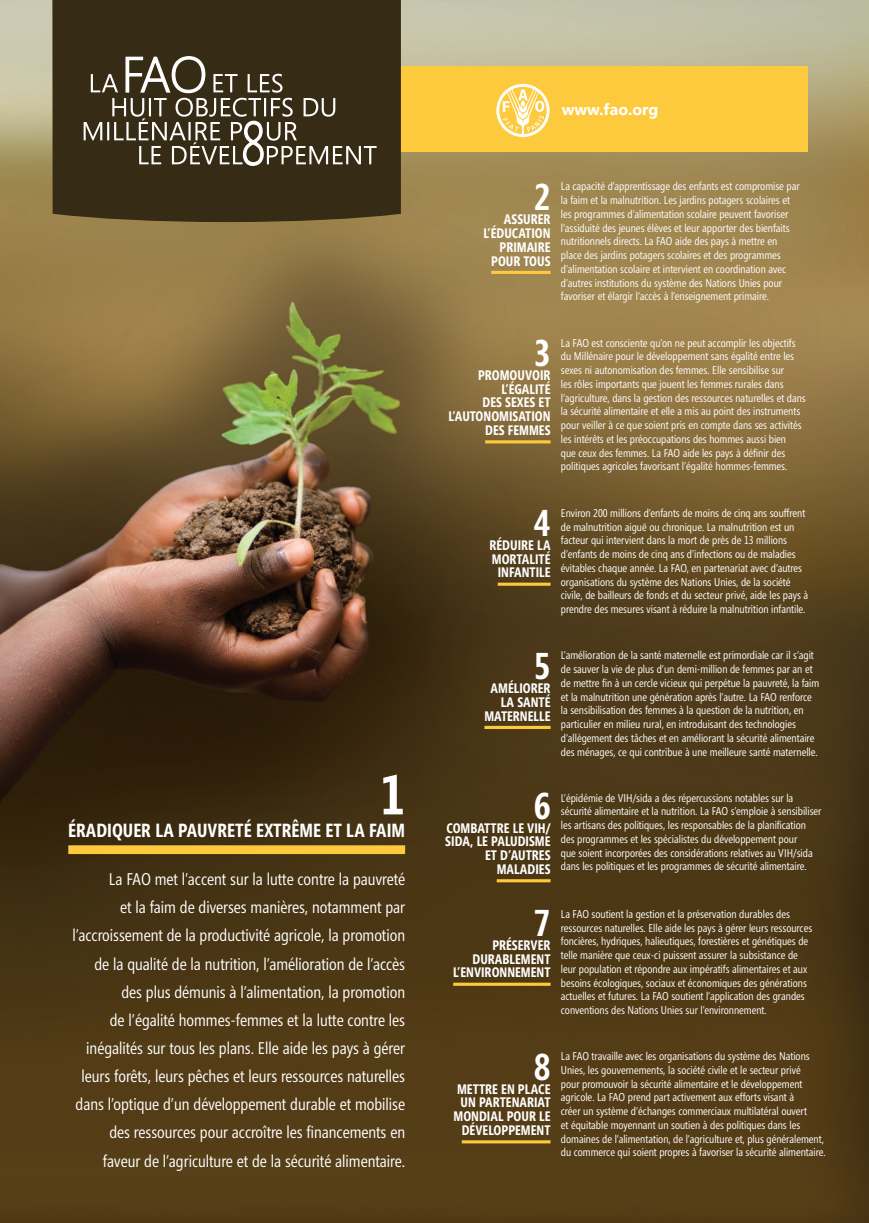
<style>
.page{position:relative;width:869px;height:1223px;background:#fff}
.page>*{position:absolute;margin:0;border:0;box-sizing:border-box;transform-origin:0 0}
.t1{font:700 55.69px "Segoe Condensed";color:#fff}
.t2{font:700 37.25px "Segoe Condensed";color:#fff}
.t3{font:700 19px "Segoe Condensed";color:#fff}
.t4{font:16.88px/28.1px "Segoe Condensed";color:#fff;text-align:right}
.t5{font:700 15.94px "Segoe";color:#fff}
.t6{font:700 13.75px/13.8px "Segoe Condensed";color:#fff;text-align:right}
.t7{font:11.25px/13.8px "Segoe Condensed";color:#fff}
</style>
<div class="page">
<img style="left:0;top:0;width:868px;height:1222px">
<div style="left:335px;top:66px;width:472px;height:86px;background:#feca3d"></div>
<div style="left:52px;top:0;width:349px;height:222px;background:#362b14"></div>
<div style="left:68px;top:845px;width:337px;height:9px;background:#feca3d"></div>
<hr style="left:491px;top:271px;width:59px;height:3px;background:#feca3d">
<hr style="left:485px;top:440px;width:65px;height:3px;background:#feca3d">
<svg style="left:497px;top:582px;width:53px;height:4px"></svg>
<hr style="left:484px;top:726px;width:66px;height:3px;background:#feca3d">
<hr style="left:496px;top:879px;width:54px;height:3px;background:#feca3d">
<hr style="left:453px;top:982px;width:97px;height:3px;background:#feca3d">
<hr style="left:461px;top:1140px;width:89px;height:3px;background:#feca3d">
<svg style="left:84px;top:55px;width:292px;height:112px;background:#574e3b"></svg>
<svg style="left:496px;top:84px;width:53px;height:53px"></svg>
<h1 class="t1" style="left:380px;top:760px;width:26px">1</h1>
<h3 class="t3" style="left:68px;top:818px;width:338px">ÉRADIQUER LA PAUVRETÉ EXTRÊME ET LA FAIM</h3>
<p class="t4" style="left:72px;top:865px;width:334px">La FAO met l’accent sur la lutte contre la pauvreté<br>et la faim de diverses manières, notamment par l’accroissement de la productivité agricole, la promotion de la qualité de la nutrition, l’amélioration de l’accès des plus démunis à l’alimentation, la promotion<br>de l’égalité hommes-femmes et la lutte contre les inégalités sur tous les plans. Elle aide les pays à gérer leurs forêts, leurs pêches et leurs ressources naturelles dans l’optique d’un développement durable et mobilise des ressources pour accroître les financements en faveur de l’agriculture et de la sécurité alimentaire.</p>
<h3 class="t5" style="left:561px;top:98px;width:98px">www.fao.org</h3>
<h2 class="t2" style="left:533px;top:174px;width:18px">2</h2>
<p class="t6" style="left:483px;top:213px;width:68px">ASSURER<br>L’ÉDUCATION<br>PRIMAIRE<br>POUR TOUS</p>
<p class="t7" style="left:560px;top:180px;width:240px">La capacité d’apprentissage des enfants est compromise par la faim et la malnutrition. Les jardins potagers scolaires et les programmes d’alimentation scolaire peuvent favoriser l’assiduité des jeunes élèves et leur apporter des bienfaits nutritionnels directs. La FAO aide des pays à mettre en place des jardins potagers scolaires et des programmes d’alimentation scolaire et intervient en coordination avec d’autres institutions du système des Nations Unies pour favoriser et élargir l’accès à l’enseignement primaire.</p>
<h2 class="t2" style="left:533px;top:330px;width:18px">3</h2>
<p class="t6" style="left:448px;top:368px;width:103px">PROMOUVOIR<br>L’ÉGALITÉ<br>DES SEXES ET<br>L’AUTONOMISATION<br>DES FEMMES</p>
<p class="t7" style="left:560px;top:336px;width:246px">La FAO est consciente qu’on ne peut accomplir les objectifs du Millénaire pour le développement sans égalité entre les sexes ni autonomisation des femmes. Elle sensibilise sur<br>les rôles importants que jouent les femmes rurales dans l’agriculture, dans la gestion des ressources naturelles et dans la sécurité alimentaire et elle a mis au point des instruments pour veiller à ce que soient pris en compte dans ses activités les intérêts et les préoccupations des hommes aussi bien<br>que ceux des femmes. La FAO aide les pays à définir des politiques agricoles favorisant l’égalité hommes-femmes.</p>
<h2 class="t2" style="left:533px;top:500px;width:18px">4</h2>
<p class="t6" style="left:489px;top:538px;width:62px;text-align:center">RÉDUIRE LA<br>MORTALITÉ<br>INFANTILE</p>
<p class="t7" style="left:560px;top:506px;width:249px">Environ 200 millions d’enfants de moins de cinq ans souffrent de malnutrition aiguë ou chronique. La malnutrition est un facteur qui intervient dans la mort de près de 13 millions d’enfants de moins de cinq ans d’infections ou de maladies évitables chaque année. La FAO, en partenariat avec d’autres organisations du système des Nations Unies, de la société civile, de bailleurs de fonds et du secteur privé, aide les pays à prendre des mesures visant à réduire la malnutrition infantile.</p>
<h2 class="t2" style="left:533px;top:643px;width:18px">5</h2>
<p class="t6" style="left:484px;top:681px;width:68px">AMÉLIORER<br>LA SANTÉ<br>MATERNELLE</p>
<p class="t7" style="left:560px;top:648px;width:260px">L’amélioration de la santé maternelle est primordiale car il s’agit de sauver la vie de plus d’un demi-million de femmes par an et de mettre fin à un cercle vicieux qui perpétue la pauvreté, la faim et la malnutrition une génération après l’autre. La FAO renforce la sensibilisation des femmes à la question de la nutrition, en particulier en milieu rural, en introduisant des technologies d’allègement des tâches et en améliorant la sécurité alimentaire des ménages, ce qui contribue à une meilleure santé maternelle.</p>
<h2 class="t2" style="left:533px;top:782px;width:18px">6</h2>
<p class="t6" style="left:445px;top:821px;width:107px">COMBATTRE LE VI H/<br>SIDA, LE PALUDISME<br>ET D’AUTRES<br>MALADIES</p>
<p class="t7" style="left:560px;top:791px;width:262px">L’épidémie de VIH/sida a des répercussions notables sur la sécurité alimentaire et la nutrition. La FAO s’emploie à sensibiliser les artisans des politiques, les responsables de la planification des programmes et les spécialistes du développement pour<br>que soient incorporées des considérations relatives au VIH/sida dans les politiques et les programmes de sécurité alimentaire.</p>
<h2 class="t2" style="left:533px;top:900px;width:18px">7</h2>
<p class="t6" style="left:453px;top:938px;width:99px">PRÉSERVER<br>DURABLEMENT<br>L’ENVIRONNEMENT</p>
<p class="t7" style="left:560px;top:907px;width:253px">La FAO soutient la gestion et la préservation durables des ressources naturelles. Elle aide les pays à gérer leurs ressources foncières, hydriques, halieutiques, forestières et génétiques de telle manière que ceux-ci puissent assurer la subsistance de leur population et répondre aux impératifs alimentaires et aux besoins écologiques, sociaux et économiques des générations actuelles et futures. La FAO soutient l’application des grandes conventions des Nations Unies sur l’environnement.</p>
<h2 class="t2" style="left:533px;top:1043px;width:18px">8</h2>
<p class="t6" style="left:453px;top:1082px;width:98px;text-align:center">METTRE EN PLACE<br>UN PARTENARIAT<br>MONDIAL POUR LE<br>DÉVELOPPEMENT</p>
<p class="t7" style="left:560px;top:1049px;width:266px">La FAO travaille avec les organisations du système des Nations Unies, les gouvernements, la société civile et le secteur privé<br>pour promouvoir la sécurité alimentaire et le développement agricole. La FAO prend part activement aux efforts visant à<br>créer un système d’échanges commerciaux multilatéral ouvert<br>et équitable moyennant un soutien à des politiques dans les domaines de l’alimentation, de l’agriculture et, plus généralement, du commerce qui soient propres à favoriser la sécurité alimentaire.</p>
</div>
